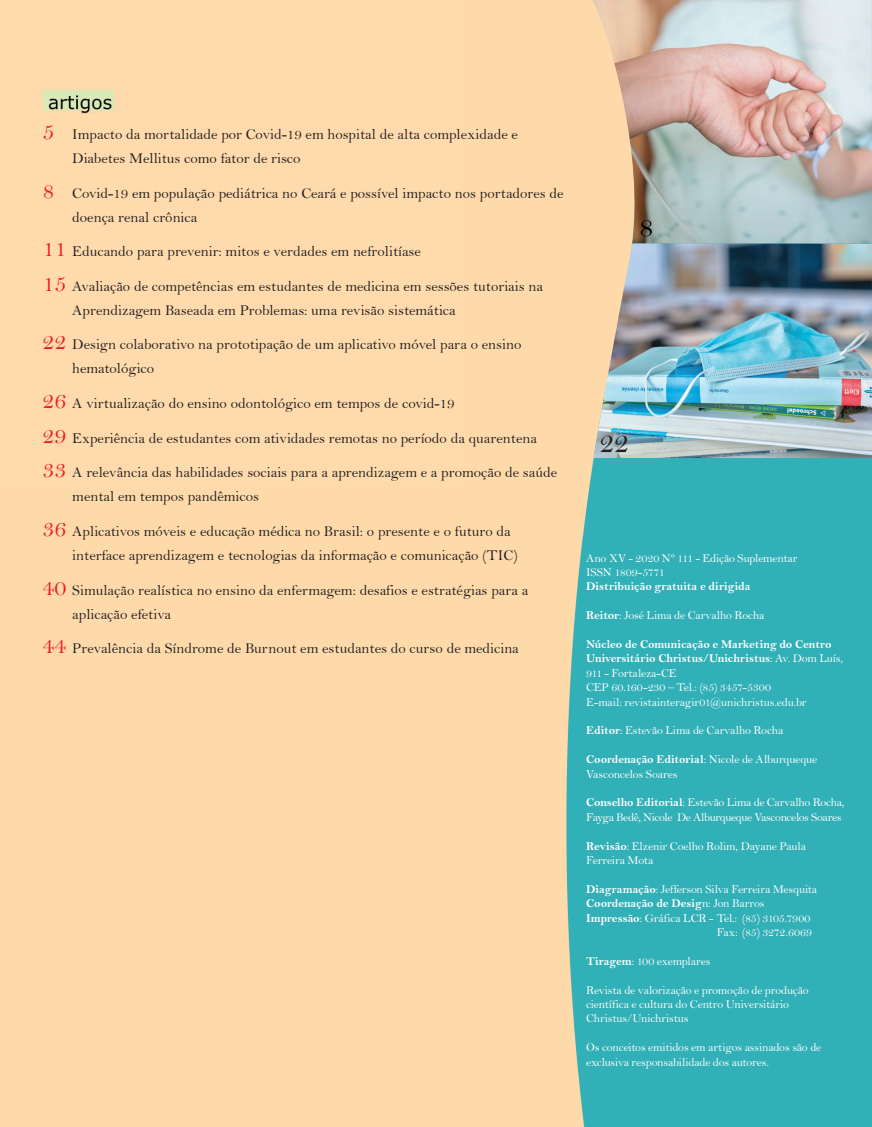
<style>
.page{position:relative;width:872px;height:1127px;background:#fff}
.page>*{position:absolute;margin:0;border:0;box-sizing:border-box;transform-origin:0 0}
.t1{font:30px "Bell";color:#231f20}
.t2{font:30px "Bell";color:#000}
.t3{font:15px/24px "Bell";color:#231f20}
.t4{font:12px/14.4px "Bell";letter-spacing:-.015em;color:#fff}
.t5{font:12px/14.4px "Bell MT Bold";letter-spacing:-.005em;color:#fff}
.s1{font-size:24px;color:#ee1d23}
.s2{font-family:"Bell MT Bold"}
.s3{font-family:"Bell"}
</style>
<div class="page">
<img style="left:0;top:0;width:872px;height:1127px">
<img style="left:592px;top:0;width:280px;height:458px">
<p class="t3" style="left:72px;top:122px;width:447px;text-indent:-30px"><span class="s1">5</span> Impacto da mortalidade por Covid-19 em hospital de alta complexidade e<br>Diabetes Mellitus como fator de risco</p>
<p class="t3" style="left:72px;top:181px;width:493px;text-indent:-30px"><span class="s1">8</span> Covid-19 em população pediátrica no Ceará e possível impacto nos portadores de doença renal crônica</p>
<p class="t3" style="left:43px;top:239px;width:380px"><span class="s1">11</span> Educando para prevenir: mitos e verdades em nefrolitíase</p>
<p class="t3" style="left:72px;top:274px;width:472px;text-indent:-30px"><span class="s1">15</span> Avaliação de competências em estudantes de medicina em sessões tutoriais na<br>Aprendizagem Baseada em Problemas: uma revisão sistemática</p>
<p class="t3" style="left:72px;top:333px;width:450px;text-indent:-30px"><span class="s1">22</span> Design colaborativo na prototipação de um aplicativo móvel para o ensino hematológico</p>
<p class="t3" style="left:43px;top:391px;width:413px"><span class="s1">26</span> A virtualização do ensino odontológico em tempos de covid-19</p>
<p class="t3" style="left:43px;top:426px;width:496px"><span class="s1">29</span> Experiência de estudantes com atividades remotas no período da quarentena</p>
<p class="t3" style="left:72px;top:460px;width:486px;text-indent:-30px"><span class="s1">33</span> A relevância das habilidades sociais para a aprendizagem e a promoção de saúde mental em tempos pandêmicos</p>
<p class="t3" style="left:72px;top:519px;width:447px;text-indent:-30px"><span class="s1">36</span> Aplicativos móveis e educação médica no Brasil: o presente e o futuro da interface aprendizagem e tecnologias da informação e comunicação (TIC)</p>
<p class="t3" style="left:72px;top:578px;width:457px;text-indent:-30px"><span class="s1">40</span> Simulação realística no ensino da enfermagem: desafios e estratégias para a aplicação efetiva</p>
<p class="t3" style="left:43px;top:636px;width:478px"><span class="s1">44</span> Prevalência da Síndrome de Burnout em estudantes do curso de medicina</p>
<h1 class="t2" style="left:639px;top:208px;width:16px">8</h1>
<h1 class="t1" style="left:599px;top:425px;width:31px">22</h1>
<p class="t4" style="left:586px;top:550px;width:213px">Ano XV - 2020 Nº 111 - Edição Suplementar<br>ISSN 1809-5771</p>
<p class="t5" style="left:586px;top:579px;width:166px">Distribuição gratuita e dirigida</p>
<p class="t4" style="left:586px;top:608px;width:180px"><span class="s2">Reitor</span>: José Lima de Carvalho Rocha</p>
<p class="t5" style="left:586px;top:637px;width:258px">Núcleo de Comunicação e Marketing do Centro<br>Universitário Christus/Unichristus<span class="s3">: Av. Dom Luís,</span></p>
<p class="t4" style="left:586px;top:666px;width:222px">911 - Fortaleza-CE<br>CEP 60.160-230 – Tel.: (85) 3457-5300<br>E-mail: revistainteragir01@unichristus.edu.br</p>
<p class="t4" style="left:586px;top:723px;width:199px"><span class="s2">Editor</span>: Estevão Lima de Carvalho Rocha</p>
<p class="t5" style="left:586px;top:752px;width:232px">Coordenação Editorial<span class="s3">: Nicole de Alburqueque</span></p>
<p class="t4" style="left:586px;top:766px;width:93px">Vasconcelos Soares</p>
<p class="t4" style="left:586px;top:795px;width:260px"><span class="s2">Conselho Editorial</span>: Estevão Lima de Carvalho Rocha,<br>Fayga Bedê, Nicole De Alburqueque Vasconcelos Soares</p>
<p class="t4" style="left:586px;top:838px;width:221px"><span class="s2">Revisão</span>: Elzenir Coelho Rolim, Dayane Paula<br>Ferreira Mota</p>
<p class="t4" style="left:586px;top:882px;width:232px"><span class="s2">Diagramação</span>: Jefferson Silva Ferreira Mesquita</p>
<p class="t5" style="left:586px;top:896px;width:180px">Coordenação de Desig<span class="s3">n: Jon Barros</span></p>
<p class="t4" style="left:586px;top:910px;width:228px;text-align:right"><span class="s2">Impressão</span>: Gráfica LCR - Tel.: (85) 3105.7900<br>Fax: (85) 3272.6069</p>
<p class="t4" style="left:586px;top:954px;width:126px"><span class="s2">Tiragem</span>: 100 exemplares</p>
<p class="t4" style="left:586px;top:982px;width:224px">Revista de valorização e promoção de produção científica e cultura do Centro Universitário<br>Christus/Unichristus</p>
<p class="t4" style="left:586px;top:1040px;width:237px">Os conceitos emitidos em artigos assinados são de exclusiva responsabilidade dos autores.</p>
</div>
